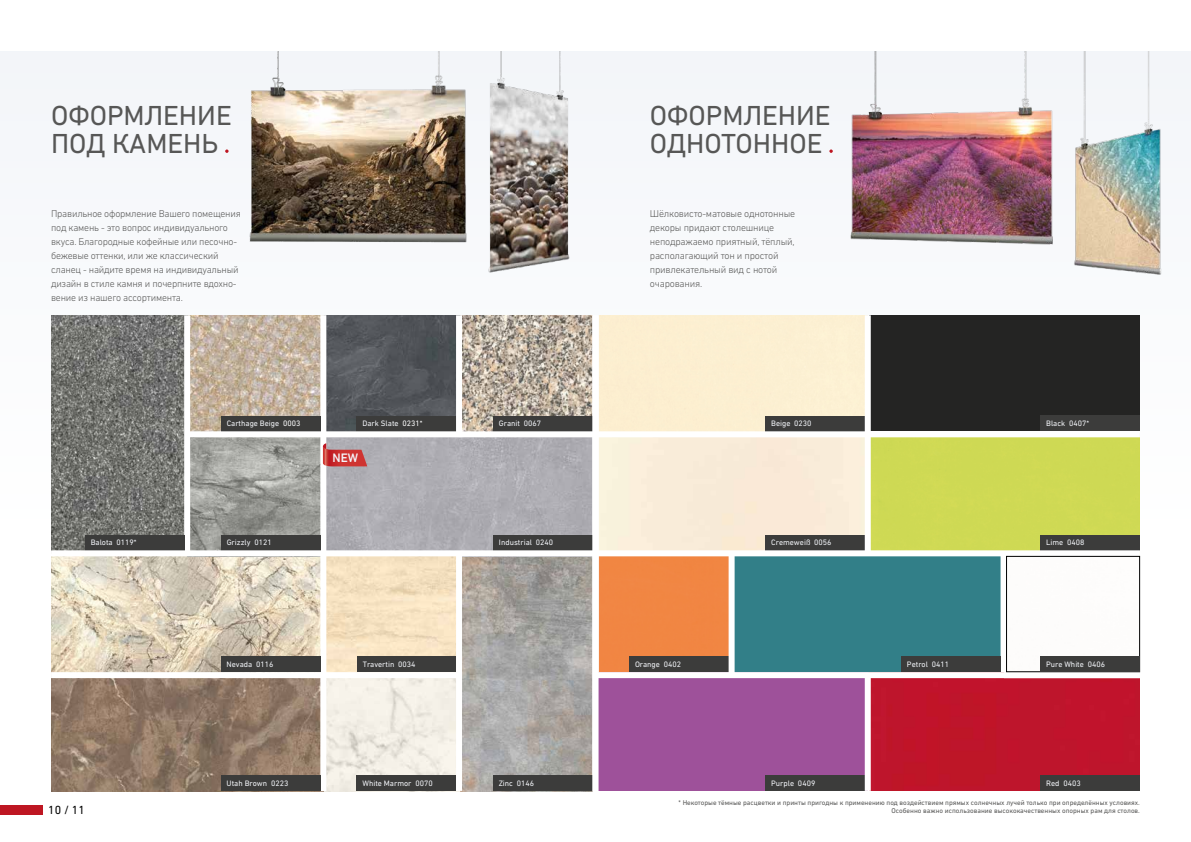
<style>
.page{position:relative;width:1191px;height:842px;background:#fff}
.page>*{position:absolute;margin:0;border:0;box-sizing:border-box;transform-origin:0 0}
.t1{font:28px/28px "DIN Next CYR";color:#575756}
.t2{font:500 12.5px "DIN Next CYR";color:#f3f5f9}
.t3{font:12px "DIN Next CYR";color:#000}
.t4{font:300 10px/14px "DIN Next CYR";letter-spacing:-.02em;color:#575756}
.t5{font:8px "DIN Next CYR";color:#f3f5f9}
.t6{font:7px/8.4px "DIN Next CYR";color:#575756;text-align:right}
.s1{color:#fff}
</style>
<div class="page">
<div style="left:0;top:51px;width:1191px;height:791px;background:#f9fafc"></div>
<img style="left:462px;top:556px;width:130px;height:235px">
<img style="left:249px;top:51px;width:321px;height:222px">
<img style="left:850px;top:51px;width:312px;height:224px">
<img style="left:51px;top:556px;width:405px;height:235px">
<img style="left:190px;top:315px;width:674px;height:116px">
<img style="left:190px;top:437px;width:950px;height:113px">
<img style="left:51px;top:315px;width:133px;height:235px">
<div style="left:870px;top:315px;width:270px;height:116px;background:#242423"></div>
<img style="left:598px;top:556px;width:402px;height:116px">
<div style="left:320px;top:315px;width:6px;height:476px;background:#fff"></div>
<div style="left:456px;top:553px;width:6px;height:238px;background:#fff"></div>
<div style="left:456px;top:315px;width:6px;height:120px;background:#fff"></div>
<div style="left:184px;top:315px;width:6px;height:238px;background:#fff"></div>
<div style="left:1000px;top:554px;width:6px;height:122px;background:#fff"></div>
<div style="left:493px;top:775px;width:99px;height:16px;background:#3c3c3b"></div>
<div style="left:221px;top:535px;width:99px;height:15px;background:#3c3c3b"></div>
<div style="left:357px;top:656px;width:99px;height:16px;background:#3c3c3b"></div>
<div style="left:85px;top:535px;width:99px;height:15px;background:#3c3c3b"></div>
<div style="left:357px;top:775px;width:99px;height:16px;background:#3c3c3b"></div>
<div style="left:357px;top:416px;width:99px;height:15px;background:#3c3c3b"></div>
<div style="left:221px;top:416px;width:99px;height:15px;background:#3c3c3b"></div>
<div style="left:493px;top:416px;width:99px;height:15px;background:#3c3c3b"></div>
<div style="left:221px;top:775px;width:99px;height:16px;background:#3c3c3b"></div>
<div style="left:221px;top:656px;width:99px;height:16px;background:#3c3c3b"></div>
<div style="left:493px;top:535px;width:99px;height:15px;background:#3c3c3b"></div>
<div style="left:765px;top:416px;width:99px;height:15px;background:#3c3c3b"></div>
<div style="left:1040px;top:535px;width:99px;height:15px;background:#3c3c3b"></div>
<div style="left:629px;top:656px;width:99px;height:16px;background:#3c3c3b"></div>
<div style="left:765px;top:535px;width:99px;height:15px;background:#3c3c3b"></div>
<div style="left:1040px;top:415px;width:99px;height:16px;background:#3c3c3b"></div>
<div style="left:901px;top:656px;width:99px;height:16px;background:#3c3c3b"></div>
<div style="left:598px;top:678px;width:266px;height:113px;background:#9e519a"></div>
<div style="left:870px;top:678px;width:270px;height:113px;background:#be152c"></div>
<div style="left:1040px;top:775px;width:99px;height:16px;background:#3c3c3b"></div>
<div style="left:765px;top:775px;width:99px;height:16px;background:#3c3c3b"></div>
<div style="left:51px;top:672px;width:408px;height:6px;background:#fff"></div>
<svg style="left:322px;top:443px;width:45px;height:23px"></svg>
<div style="left:595px;top:672px;width:545px;height:6px;background:#fff"></div>
<div style="left:51px;top:550px;width:1089px;height:6px;background:#fff"></div>
<div style="left:864px;top:315px;width:6px;height:239px;background:#fff"></div>
<div style="left:1006px;top:556px;width:133px;height:116px;border:1px solid #000"></div>
<div style="left:1040px;top:656px;width:99px;height:16px;background:#3c3c3b"></div>
<div style="left:728px;top:553px;width:6px;height:122px;background:#fff"></div>
<div style="left:0;top:805px;width:43px;height:10px;background:#be1622"></div>
<div style="left:187px;top:431px;width:953px;height:6px;background:#fff"></div>
<div style="left:592px;top:315px;width:6px;height:476px;background:#fff"></div>
<div style="left:864px;top:675px;width:6px;height:116px;background:#fff"></div>
<h1 class="t1" style="left:51px;top:101px;width:182px">ОФОРМЛЕНИЕ<br>ПОД КАМЕНЬ</h1>
<h1 class="t1" style="left:650px;top:101px;width:182px">ОФОРМЛЕНИЕ<br>ОДНОТОННОЕ</h1>
<p class="t4" style="left:51px;top:207px;width:191px">Правильное оформление Вашего помещения под камень - это вопрос индивидуального вкуса. Благородные кофейные или песочно&shy;бежевые оттенки, или же классический сланец - найдите время на индивидуальный дизайн в стиле камня и почерпните вдохно&shy;вение из нашего ассортимента.</p>
<p class="t4" style="left:650px;top:207px;width:147px">Шёлковисто-матовые однотонные декоры придают столешнице неподражаемо приятный, тёплый, располагающий тон и простой привлекательный вид с нотой очарования.</p>
<p class="t5" style="left:227px;top:419px;width:75px">Carthage Beige <span class="s1">0003</span></p>
<p class="t5" style="left:362px;top:419px;width:62px">Dark Slate <span class="s1">0231*</span></p>
<p class="t5" style="left:499px;top:419px;width:44px">Granit 0067</p>
<p class="t5" style="left:771px;top:419px;width:42px">Beige 0230</p>
<p class="t5" style="left:1046px;top:418px;width:44px">Black 0407*</p>
<p class="t2" style="left:332px;top:451px;width:27px">NEW</p>
<p class="t5" style="left:91px;top:538px;width:47px">Balota 0119*</p>
<p class="t5" style="left:227px;top:538px;width:47px">Grizzly 0121</p>
<p class="t5" style="left:499px;top:538px;width:56px">Industrial 0240</p>
<p class="t5" style="left:771px;top:538px;width:62px">Cremeweiß 0056</p>
<p class="t5" style="left:1046px;top:538px;width:40px">Lime 0408</p>
<p class="t5" style="left:227px;top:659px;width:48px">Nevada 0116</p>
<p class="t5" style="left:363px;top:659px;width:54px">Travertin 0034</p>
<p class="t5" style="left:635px;top:659px;width:48px">Orange 0402</p>
<p class="t5" style="left:907px;top:659px;width:44px">Petrol 0411</p>
<p class="t5" style="left:1046px;top:659px;width:60px">Pure White 0406</p>
<p class="t3" style="left:48px;top:803px;width:38px">10 / 11</p>
<p class="t5" style="left:227px;top:778px;width:63px">Utah Brown 0223</p>
<p class="t5" style="left:362px;top:778px;width:72px">White Marmor 0070</p>
<p class="t5" style="left:499px;top:778px;width:37px">Zinc 0146</p>
<p class="t5" style="left:771px;top:778px;width:46px">Purple 0409</p>
<p class="t5" style="left:1046px;top:778px;width:36px">Red 0403</p>
<p class="t6" style="left:678px;top:798px;width:463px">* Некоторые тёмные расцветки и принты пригодны к применению под воздействием прямых солнечных лучей только при определённых условиях.<br>Особенно важно использование высококачественных опорных рам для столов.</p>
</div>
